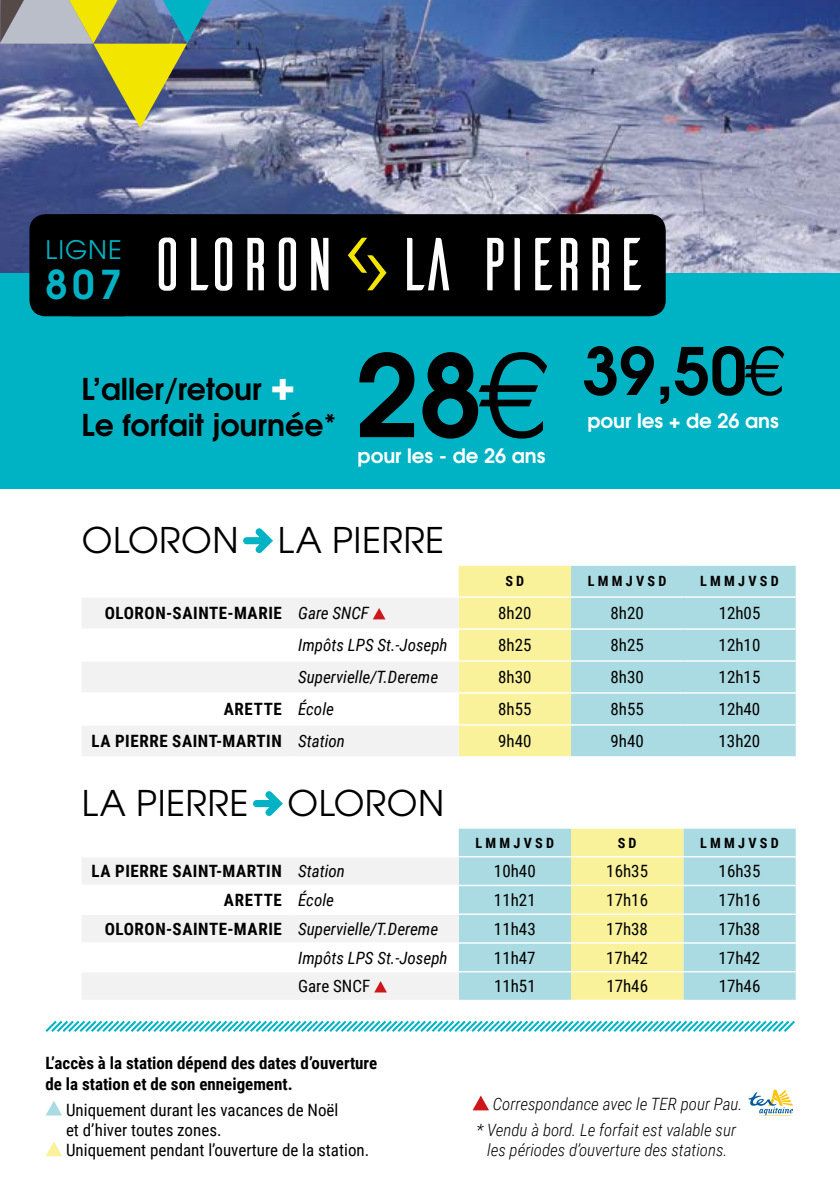
<style>
.page{position:relative;width:840px;height:1191px;background:#fff}
.page>*{position:absolute;margin:0;border:0;box-sizing:border-box;transform-origin:0 0}
.t1{font:76.6px "Ailerons";letter-spacing:-.055em;color:#fff}
.t2{font:700 65px "Te X Gyre Adventor";color:#000}
.t3{font:700 39.6px "Te X Gyre Adventor";color:#00b3c4}
.t4{font:35.2px "Te X Gyre Adventor";letter-spacing:.015em;color:#000}
.t5{font:700 30px/36px "Te X Gyre Adventor";color:#000}
.t6{font:25.4px "Te X Gyre Adventor";letter-spacing:.035em;color:#00b3c4}
.t7{font:700 19.8px "Te X Gyre Adventor";color:#fff}
.t8{font:17px/20.4px "Roboto Condensed";color:#000}
.t9{font:italic 300 17px/25.4px "Roboto Condensed";color:#000}
.t10{font:italic 17px "Roboto Condensed";color:#000}
.t11{font:700 17px/20.4px "Roboto Condensed";letter-spacing:.01em;color:#000}
.t12{font:700 17px "Roboto Condensed";letter-spacing:.035em;color:#000}
.t13{font:700 14.2px "Roboto Condensed";color:#000}
.s1{font-size:42.4px;color:#fff}
.s2{font-size:113px}
.s3{font-weight:400;font-size:113px}
.s4{font-weight:400}
.s5{font-weight:400;font-style:italic}
.s6{font-weight:700;font-style:normal}
</style>
<div class="page">
<div style="left:0;top:272px;width:839px;height:217px;background:#00b3c4"></div>
<img style="left:0;top:0;width:839px;height:272px">
<svg style="left:243px;top:528px;width:30px;height:25px"></svg>
<div style="left:570px;top:566px;width:225px;height:190px;background:#aadbe3"></div>
<hr style="left:570px;top:596px;width:113px;height:2px;background:#fff">
<hr style="left:683px;top:596px;width:112px;height:2px;background:#fff">
<hr style="left:570px;top:628px;width:113px;height:1px;background:#fff">
<hr style="left:683px;top:628px;width:112px;height:1px;background:#fff">
<hr style="left:570px;top:660px;width:113px;height:1px;background:#fff">
<hr style="left:683px;top:660px;width:112px;height:1px;background:#fff">
<hr style="left:570px;top:692px;width:113px;height:1px;background:#fff">
<hr style="left:683px;top:692px;width:112px;height:1px;background:#fff">
<hr style="left:570px;top:724px;width:113px;height:1px;background:#fff">
<hr style="left:683px;top:724px;width:112px;height:1px;background:#fff">
<svg style="left:82px;top:565px;width:488px;height:192px"></svg>
<svg style="left:253px;top:791px;width:30px;height:25px"></svg>
<div style="left:458px;top:828px;width:337px;height:171px;background:#aadbe3"></div>
<div style="left:570px;top:828px;width:113px;height:171px;background:#faf19b"></div>
<hr style="left:458px;top:856px;width:112px;height:1px;background:#fff">
<hr style="left:570px;top:856px;width:113px;height:1px;background:#fff">
<hr style="left:683px;top:856px;width:112px;height:1px;background:#fff">
<hr style="left:458px;top:884px;width:112px;height:2px;background:#fff">
<hr style="left:570px;top:884px;width:113px;height:2px;background:#fff">
<hr style="left:683px;top:884px;width:112px;height:2px;background:#fff">
<hr style="left:458px;top:913px;width:112px;height:2px;background:#fff">
<hr style="left:570px;top:913px;width:113px;height:2px;background:#fff">
<hr style="left:683px;top:913px;width:112px;height:2px;background:#fff">
<hr style="left:458px;top:942px;width:112px;height:1px;background:#fff">
<hr style="left:570px;top:942px;width:113px;height:1px;background:#fff">
<hr style="left:683px;top:942px;width:112px;height:1px;background:#fff">
<hr style="left:458px;top:971px;width:112px;height:1px;background:#fff">
<hr style="left:570px;top:971px;width:113px;height:1px;background:#fff">
<hr style="left:683px;top:971px;width:112px;height:1px;background:#fff">
<svg style="left:82px;top:858px;width:376px;height:142px"></svg>
<svg style="left:46px;top:1101px;width:16px;height:14px"></svg>
<svg style="left:46px;top:1141px;width:16px;height:15px"></svg>
<svg style="left:472px;top:1095px;width:17px;height:15px"></svg>
<svg style="left:748px;top:1089px;width:44px;height:27px"></svg>
<svg style="left:45px;top:1020px;width:750px;height:12px"></svg>
<div style="left:57px;top:214px;width:608px;height:102px;background:#000;border-radius:16px"></div>
<svg style="left:347px;top:238px;width:39px;height:52px"></svg>
<div style="left:29px;top:214px;width:109px;height:102px;background:#000;border-radius:16px"></div>
<svg style="left:0;top:0;width:211px;height:128px"></svg>
<h3 class="t6" style="left:46px;top:229px;width:77px">LIGNE</h3>
<h3 class="t3" style="left:45px;top:250px;width:78px">807</h3>
<h1 class="t1" style="left:150px;top:214px;width:500px">OLORON LA PIERRE</h1>
<h3 class="t5" style="left:81px;top:368px;width:256px">L’aller/retour <span class="s1">+<br></span>Le forfait journée*</h3>
<h2 class="t2" style="left:355px;top:314px;width:428px"><span class="s2">28</span><span class="s3">€</span> 39,50<span class="s4">€</span></h2>
<p class="t7" style="left:587px;top:403px;width:193px">pour les + de 26 ans</p>
<p class="t7" style="left:357px;top:439px;width:189px">pour les - de 26 ans</p>
<h3 class="t4" style="left:82px;top:512px;width:363px">OLORON LA PIERRE</h3>
<p class="t13" style="left:505px;top:571px;width:20px">S D</p>
<p class="t13" style="left:587px;top:571px;width:80px">L M M J V S D</p>
<p class="t13" style="left:699px;top:571px;width:80px">L M M J V S D</p>
<p class="t12" style="left:105px;top:601px;width:265px">OLORON-SAINTE-MARIE <span class="s5">Gare SNCF</span></p>
<p class="t8" style="left:498px;top:602px;width:35px">8h20</p>
<p class="t8" style="left:610px;top:602px;width:35px">8h20</p>
<p class="t8" style="left:718px;top:602px;width:43px">12h05</p>
<p class="t10" style="left:298px;top:633px;width:151px">Impôts LPS St.-Joseph</p>
<p class="t8" style="left:498px;top:634px;width:35px">8h25</p>
<p class="t8" style="left:610px;top:634px;width:35px">8h25</p>
<p class="t8" style="left:718px;top:634px;width:43px">12h10</p>
<p class="t10" style="left:298px;top:665px;width:141px">Supervielle/T.Dereme</p>
<p class="t8" style="left:498px;top:666px;width:35px">8h30</p>
<p class="t8" style="left:610px;top:666px;width:35px">8h30</p>
<p class="t8" style="left:718px;top:666px;width:43px">12h15</p>
<p class="t11" style="left:224px;top:698px;width:111px">ARETTE <span class="s5">École</span></p>
<p class="t8" style="left:498px;top:698px;width:35px">8h55</p>
<p class="t8" style="left:610px;top:698px;width:35px">8h55</p>
<p class="t8" style="left:718px;top:698px;width:43px">12h40</p>
<p class="t12" style="left:91px;top:729px;width:255px">LA PIERRE SAINT-MARTIN <span class="s5">Station</span></p>
<p class="t8" style="left:498px;top:730px;width:35px">9h40</p>
<p class="t8" style="left:610px;top:730px;width:35px">9h40</p>
<p class="t8" style="left:718px;top:730px;width:43px">13h20</p>
<h3 class="t4" style="left:82px;top:775px;width:363px">LA PIERRE OLORON</h3>
<p class="t13" style="left:475px;top:832px;width:80px">L M M J V S D</p>
<p class="t13" style="left:617px;top:832px;width:20px">S D</p>
<p class="t13" style="left:699px;top:832px;width:80px">L M M J V S D</p>
<p class="t12" style="left:91px;top:859px;width:255px">LA PIERRE SAINT-MARTIN <span class="s5">Station</span></p>
<p class="t8" style="left:493px;top:860px;width:43px">10h40</p>
<p class="t8" style="left:606px;top:860px;width:43px">16h35</p>
<p class="t8" style="left:718px;top:860px;width:43px">16h35</p>
<p class="t11" style="left:224px;top:889px;width:111px">ARETTE <span class="s5">École</span></p>
<p class="t8" style="left:493px;top:889px;width:43px">11h21</p>
<p class="t8" style="left:606px;top:889px;width:43px">17h16</p>
<p class="t8" style="left:718px;top:889px;width:43px">17h16</p>
<p class="t10" style="left:105px;top:917px;width:335px"><span class="s6">OLORON-SAINTE-MARIE</span> Supervielle/T.Dereme</p>
<p class="t8" style="left:493px;top:918px;width:43px">11h43</p>
<p class="t8" style="left:606px;top:918px;width:43px">17h38</p>
<p class="t8" style="left:718px;top:918px;width:43px">17h38</p>
<p class="t10" style="left:298px;top:945px;width:151px">Impôts LPS St.-Joseph</p>
<p class="t8" style="left:493px;top:946px;width:43px">11h47</p>
<p class="t8" style="left:606px;top:946px;width:43px">17h42</p>
<p class="t8" style="left:718px;top:946px;width:43px">17h42</p>
<p class="t8" style="left:298px;top:975px;width:74px">Gare SNCF</p>
<p class="t8" style="left:493px;top:975px;width:43px">11h51</p>
<p class="t8" style="left:606px;top:975px;width:43px">17h46</p>
<p class="t8" style="left:718px;top:975px;width:43px">17h46</p>
<p class="t11" style="left:45px;top:1052px;width:333px">L’accès à la station dépend des dates d’ouverture de la station et de son enneigement.</p>
<p class="t8" style="left:66px;top:1098px;width:304px">Uniquement durant les vacances de Noël<br>et d’hiver toutes zones.<br>Uniquement pendant l’ouverture de la station.</p>
<p class="t9" style="left:476px;top:1091px;width:267px;text-indent:16px">Correspondance avec le TER pour Pau. * Vendu à bord. Le forfait est valable sur</p>
<p class="t9" style="left:487px;top:1136px;width:242px">les périodes d’ouverture des stations.</p>
</div>
